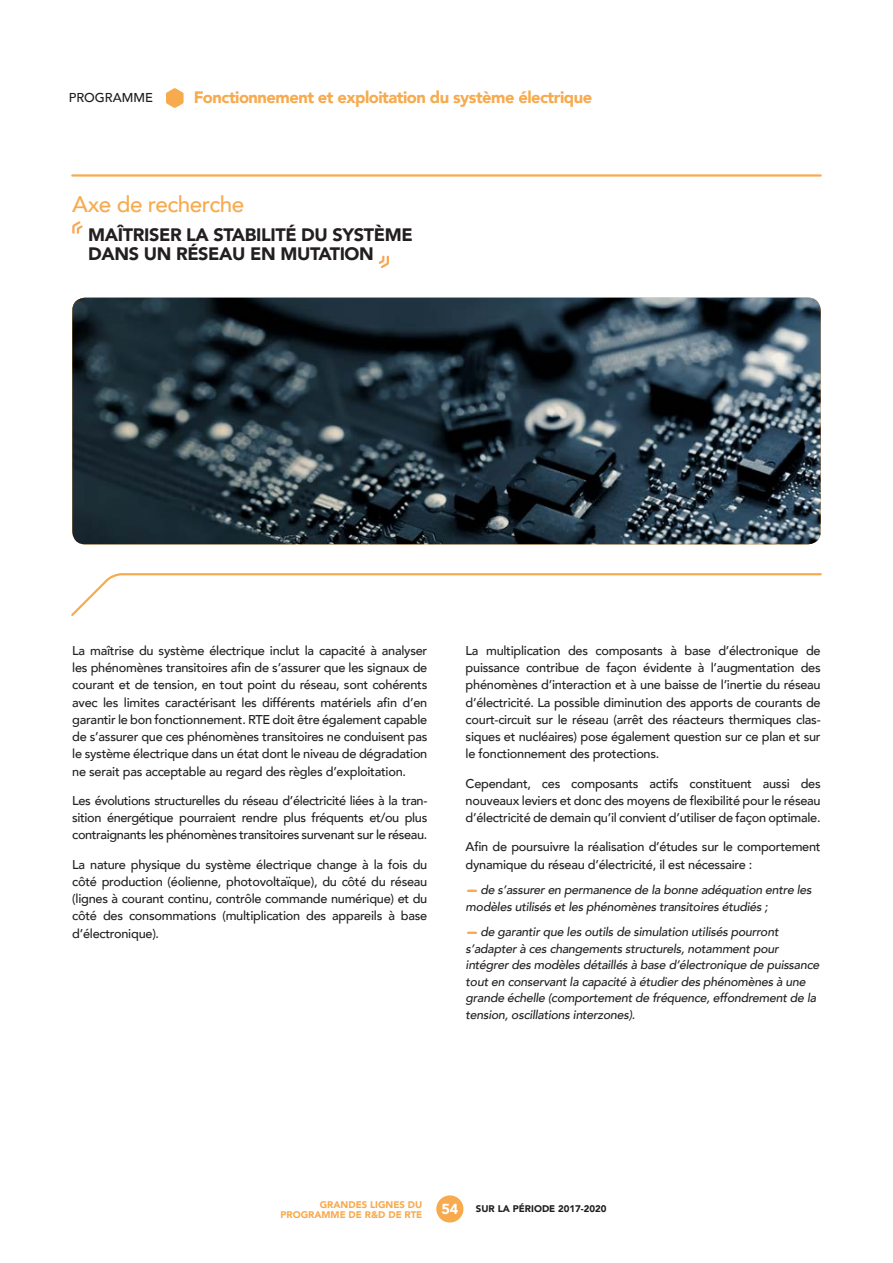
<style>
.page{position:relative;width:893px;height:1263px;background:#fff}
.page>*{position:absolute;margin:0;border:0;box-sizing:border-box;transform-origin:0 0}
.t1{font:42px "Avenir Next Rounded Pro";color:#f7ab4f}
.Axe_4{font:500 22.5px "Avenir";letter-spacing:-.02em;color:#f7ab4f}
.Noms_Axes_avec_Guill{font:900 18px/18.8px "Avenir";letter-spacing:-.02em;color:#231f20}
.t2{font:900 16.5px "Avenir";letter-spacing:-.03em;color:#f7aa4e}
.t3{font:900 14.4px "Avenir";color:#fff}
.t4{font:500 12.9px "Avenir";color:#1d1e1c}
.Courant{font:500 12.75px/17.2px "Avenir";letter-spacing:-.02em;color:#231f20;text-align:justify}
.t5{font:italic 500 12.3px/16.5px "Avenir";letter-spacing:-.02em;color:#231f20}
.t6{font:900 9.6px/10.5px "Avenir";color:#f7aa4e;text-align:right}
.t7{font:900 9.6px "Avenir";color:#1e1e1c}
</style>
<div class="page">
<svg style="left:71px;top:174px;width:751px;height:442px"></svg>
<img style="left:72px;top:298px;width:749px;height:246px">
<svg style="left:72px;top:221px;width:11px;height:13px"></svg>
<svg style="left:379px;top:256px;width:10px;height:12px"></svg>
<div style="left:436px;top:1195px;width:27px;height:27px;background:#f7aa4e;border-radius:50%"></div>
<svg style="left:166px;top:88px;width:18px;height:20px"></svg>
<p class="t4" style="left:69px;top:87px;width:86px">PROGRAMME</p>
<p class="t2" style="left:194px;top:83px;width:400px">Fonctionnement et exploitation du système électrique</p>
<p class="Axe_4" style="left:72px;top:184px;width:174px">Axe de recherche</p>
<p class="Noms_Axes_avec_Guill" style="left:88px;top:225px;width:326px">MAÎTRISER LA STABILITÉ DU SYSTÈME<br>DANS UN RÉSEAU EN MUTATION</p>
<p class="Courant" style="left:72px;top:641px;width:357px">La maîtrise du système électrique inclut la capacité à analyser les phénomènes transitoires afin de s’assurer que les signaux de courant et de tension, en tout point du réseau, sont cohérents avec les limites caractérisant les différents matériels afin d’en garantir le bon fonctionnement. RTE doit être également capable de s’assurer que ces phénomènes transitoires ne conduisent pas le système électrique dans un état dont le niveau de dégradation ne serait pas acceptable au regard des règles d’exploitation.</p>
<p class="Courant" style="left:72px;top:791px;width:357px">Les évolutions structurelles du réseau d’électricité liées à la tran&shy;sition énergétique pourraient rendre plus fréquents et/ou plus contraignants les phénomènes transitoires survenant sur le réseau.</p>
<p class="Courant" style="left:72px;top:855px;width:357px">La nature physique du système électrique change à la fois du côté production (éolienne, photovoltaïque), du côté du réseau (lignes à courant continu, contrôle commande numérique) et du côté des consommations (multiplication des appareils à base d’électronique).</p>
<p class="Courant" style="left:466px;top:641px;width:357px">La multiplication des composants à base d’électronique de puissance contribue de façon évidente à l’augmentation des phénomènes d’interaction et à une baisse de l’inertie du réseau d’électricité. La possible diminution des apports de courants de court-circuit sur le réseau (arrêt des réacteurs thermiques clas&shy;siques et nucléaires) pose également question sur ce plan et sur le fonctionnement des protections.</p>
<p class="Courant" style="left:466px;top:774px;width:357px">Cependant, ces composants actifs constituent aussi des nouveaux leviers et donc des moyens de flexibilité pour le réseau d’électricité de demain qu’il convient d’utiliser de façon optimale.</p>
<p class="Courant" style="left:466px;top:838px;width:357px">Afin de poursuivre la réalisation d’études sur le comportement dynamique du réseau d’électricité, il est nécessaire :</p>
<p class="t1" style="left:466px;top:861px;width:15px">-</p>
<p class="t5" style="left:466px;top:882px;width:348px;text-indent:15px">de s’assurer en permanence de la bonne adéquation entre les modèles utilisés et les phénomènes transitoires étudiés ;</p>
<p class="t1" style="left:466px;top:903px;width:15px">-</p>
<p class="t5" style="left:466px;top:924px;width:355px;text-indent:15px">de garantir que les outils de simulation utilisés pourront s’adapter à ces changements structurels, notamment pour intégrer des modèles détaillés à base d’électronique de puissance tout en conservant la capacité à étudier des phénomènes à une grande échelle (comportement de fréquence, effondrement de la tension, oscillations interzones).</p>
<p class="t6" style="left:280px;top:1199px;width:143px">GRANDES LIGNES DU<br>PROGRAMME DE R&amp;D DE RTE</p>
<p class="t7" style="left:476px;top:1200px;width:132px">SUR LA PÉRIODE 2017-2020</p>
<p class="t3" style="left:442px;top:1196px;width:18px">54</p>
</div>
